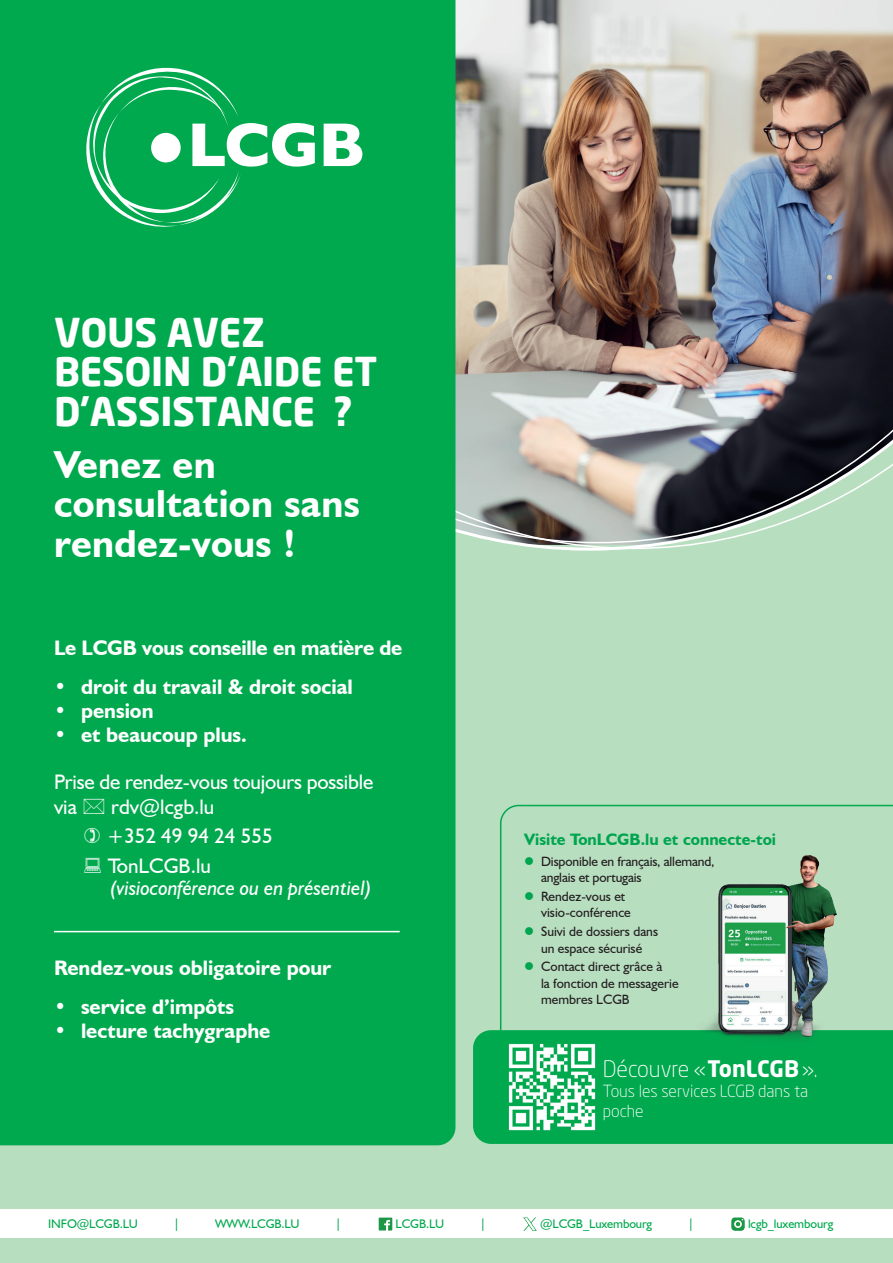
<style>
.page{position:relative;width:893px;height:1263px;background:#b8dec0}
.page>*{position:absolute;margin:0;border:0;box-sizing:border-box;transform-origin:0 0}
.t1{font:700 39px/39.5px "Neo Sans";letter-spacing:-.01em;color:#fff}
.t2{font:700 39px/39.5px "Humanist 521 BT";letter-spacing:.01em;color:#fff}
.t3{font:300 22.5px "Neo Sans Std";color:#fff}
.t4{font:700 21px "Humanist 521 BT";color:#fff}
.t5{font:21px/29.4px "Humanist 521 BT";letter-spacing:-.01em;color:#fff}
.t6{font:italic 21px "Humanist 521 BT";letter-spacing:-.01em;color:#fff}
.t7{font:700 16.5px "Humanist 521 BT";color:#00a54f}
.t8{font:300 16.5px/19.8px "Neo Sans Std";color:#fff}
.t9{font:13.5px/16.5px "Humanist 521 BT";color:#231f20}
.t10{font:12.45px "Humanist 521 BT";letter-spacing:-.01em;color:#00a94e}
.s1{font-weight:700}
</style>
<div class="page">
<img style="left:455px;top:0;width:438px;height:543px">
<div style="left:0;top:0;width:455px;height:1145px;background:#00a94e"></div>
<svg style="left:83px;top:65px;width:232px;height:163px;background:#27b669"></svg>
<svg style="left:324px;top:124px;width:38px;height:42px;background:#c4ebd6"></svg>
<div style="left:0;top:1209px;width:893px;height:29px;background:#fff"></div>
<img style="left:378px;top:1217px;width:15px;height:14px">
<img style="left:523px;top:1217px;width:14px;height:14px">
<img style="left:731px;top:1217px;width:14px;height:14px">
<svg style="left:500px;top:805px;width:393px;height:225px"></svg>
<div style="left:473px;top:1030px;width:420px;height:114px;background:#00a94e"></div>
<img style="left:503px;top:1038px;width:98px;height:98px">
<img style="left:691px;top:849px;width:165px;height:205px">
<hr style="left:54px;top:931px;width:346px;height:1px;background:#fff">
<svg style="left:84px;top:799px;width:20px;height:15px"></svg>
<svg style="left:84px;top:828px;width:16px;height:15px"></svg>
<svg style="left:84px;top:857px;width:17px;height:16px"></svg>
<svg style="left:525px;top:857px;width:8px;height:8px"></svg>
<svg style="left:525px;top:892px;width:8px;height:8px"></svg>
<svg style="left:525px;top:927px;width:8px;height:8px"></svg>
<svg style="left:525px;top:962px;width:8px;height:8px"></svg>
<h1 class="t1" style="left:54px;top:312px;width:325px">VOUS AVEZ<br>BESOIN D’AIDE ET<br>D’ASSISTANCE ?</h1>
<h1 class="t2" style="left:54px;top:444px;width:307px">Venez en consultation sans rendez-vous !</h1>
<h3 class="t4" style="left:54px;top:634px;width:350px">Le LCGB vous conseille en matière de</h3>
<h3 class="t4" style="left:54px;top:674px;width:300px">• droit du travail &amp; droit social</h3>
<h3 class="t4" style="left:54px;top:698px;width:101px">• pension</h3>
<h3 class="t4" style="left:54px;top:722px;width:194px">• et beaucoup plus.</h3>
<h3 class="t5" style="left:54px;top:769px;width:321px;line-height:25.2px">Prise de rendez-vous toujours possible via</h3>
<h3 class="t5" style="left:107px;top:792px;width:167px">rdv@lcgb.lu<br>+352 49 94 24 555<br>TonLCGB.lu</h3>
<h3 class="t6" style="left:110px;top:875px;width:263px">(visioconférence ou en présentiel)</h3>
<h3 class="t4" style="left:54px;top:954px;width:279px">Rendez-vous obligatoire pour</h3>
<h3 class="t4" style="left:54px;top:994px;width:182px">• service d’impôts</h3>
<h3 class="t4" style="left:54px;top:1018px;width:218px">• lecture tachygraphe</h3>
<p class="t7" style="left:524px;top:829px;width:254px">Visite TonLCGB.lu et connecte-toi</p>
<p class="t9" style="left:541px;top:853px;width:175px">Disponible en français, allemand, anglais et portugais</p>
<p class="t9" style="left:541px;top:888px;width:91px">Rendez-vous et visio-conférence</p>
<p class="t9" style="left:541px;top:923px;width:118px">Suivi de dossiers dans un espace sécurisé</p>
<p class="t9" style="left:541px;top:958px;width:139px">Contact direct grâce à<br>la fonction de messagerie</p>
<p class="t9" style="left:541px;top:991px;width:90px">membres LCGB</p>
<p class="t9" style="left:794px;top:974px;width:28px">pour</p>
<h2 class="t3" style="left:603px;top:1055px;width:216px">Découvre «<span class="s1">TonLCGB</span>».</h2>
<p class="t8" style="left:603px;top:1081px;width:207px">Tous les services LCGB dans ta poche</p>
<p class="t10" style="left:48px;top:1216px;width:91px">INFO@LCGB.LU</p>
<p class="t10" style="left:173px;top:1216px;width:8px">|</p>
<p class="t10" style="left:215px;top:1216px;width:86px">WWW.LCGB.LU</p>
<p class="t10" style="left:335px;top:1216px;width:8px">|</p>
<p class="t10" style="left:396px;top:1216px;width:50px">LCGB.LU</p>
<p class="t10" style="left:480px;top:1216px;width:8px">|</p>
<p class="t10" style="left:540px;top:1216px;width:114px">@LCGB_Luxembourg</p>
<p class="t10" style="left:688px;top:1216px;width:8px">|</p>
<p class="t10" style="left:748px;top:1216px;width:87px">lcgb_luxembourg</p>
</div>
